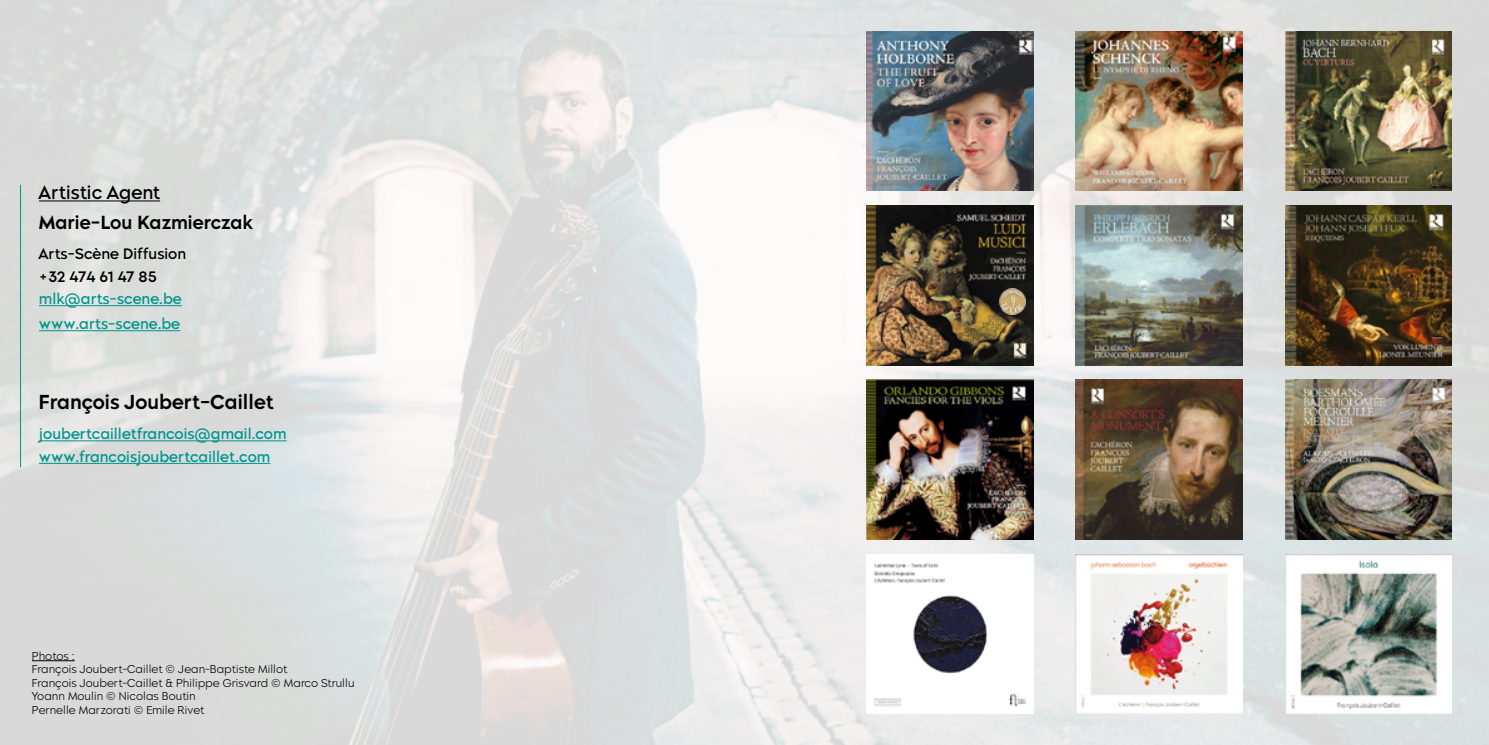
<style>
.page{position:relative;width:1489px;height:745px;background:#fff}
.page>*{position:absolute;margin:0;border:0;box-sizing:border-box;transform-origin:0 0}
.t1{font:600 20px "Morn";color:#000}
.t2{font:600 18.75px "Morn";color:#000}
.t3{font:500 18.75px "Morn";color:#000}
.t4{font:500 15px/25px "Morn";color:#00958e}
.t5{font:500 15px/22.5px "Morn";color:#000}
.t6{font:300 11.25px/13.5px "Morn";color:#000}
</style>
<div class="page">
<img style="left:0;top:0;width:1488px;height:744px">
<hr style="left:32px;top:660px;width:43px;height:1px;background:#000">
<hr style="left:39px;top:200px;width:121px;height:1px;background:#000">
<hr style="left:39px;top:305px;width:143px;height:1px;background:#00958e">
<hr style="left:39px;top:330px;width:141px;height:1px;background:#00958e">
<hr style="left:39px;top:440px;width:247px;height:1px;background:#00958e">
<hr style="left:39px;top:462px;width:231px;height:1px;background:#00958e">
<hr style="left:20px;top:185px;width:1px;height:282px;background:#00958e">
<img style="left:1075px;top:31px;width:167px;height:160px">
<img style="left:866px;top:31px;width:167px;height:160px">
<img style="left:1075px;top:379px;width:167px;height:160px">
<img style="left:1075px;top:205px;width:167px;height:160px">
<img style="left:866px;top:553px;width:167px;height:160px">
<img style="left:866px;top:379px;width:167px;height:160px">
<img style="left:1284px;top:31px;width:167px;height:160px">
<img style="left:1284px;top:205px;width:167px;height:160px">
<img style="left:866px;top:205px;width:167px;height:160px">
<img style="left:1284px;top:379px;width:167px;height:160px">
<img style="left:1284px;top:553px;width:167px;height:160px">
<img style="left:1075px;top:553px;width:167px;height:160px">
<img style="left:998px;top:288px;width:27px;height:26px">
<h2 class="t3" style="left:39px;top:181px;width:123px">Artistic Agent</h2>
<h2 class="t2" style="left:39px;top:211px;width:215px">Marie-Lou Kazmierczak</h2>
<h3 class="t5" style="left:39px;top:242px;width:149px">Arts-Scène Diffusion +32 474 61 47 85</h3>
<h3 class="t4" style="left:39px;top:286px;width:144px">mlk@arts-scene.be www.arts-scene.be</h3>
<h1 class="t1" style="left:39px;top:390px;width:236px">François Joubert-Caillet</h1>
<h3 class="t4" style="left:39px;top:422px;width:249px;line-height:22.5px">joubertcailletfrancois@gmail.com www.francoisjoubertcaillet.com</h3>
<p class="t6" style="left:32px;top:648px;width:324px">Photos :<br>François Joubert-Caillet © Jean-Baptiste Millot<br>François Joubert-Caillet &amp; Philippe Grisvard © Marco Strullu Yoann Moulin © Nicolas Boutin<br>Pernelle Marzorati © Emile Rivet</p>
</div>
